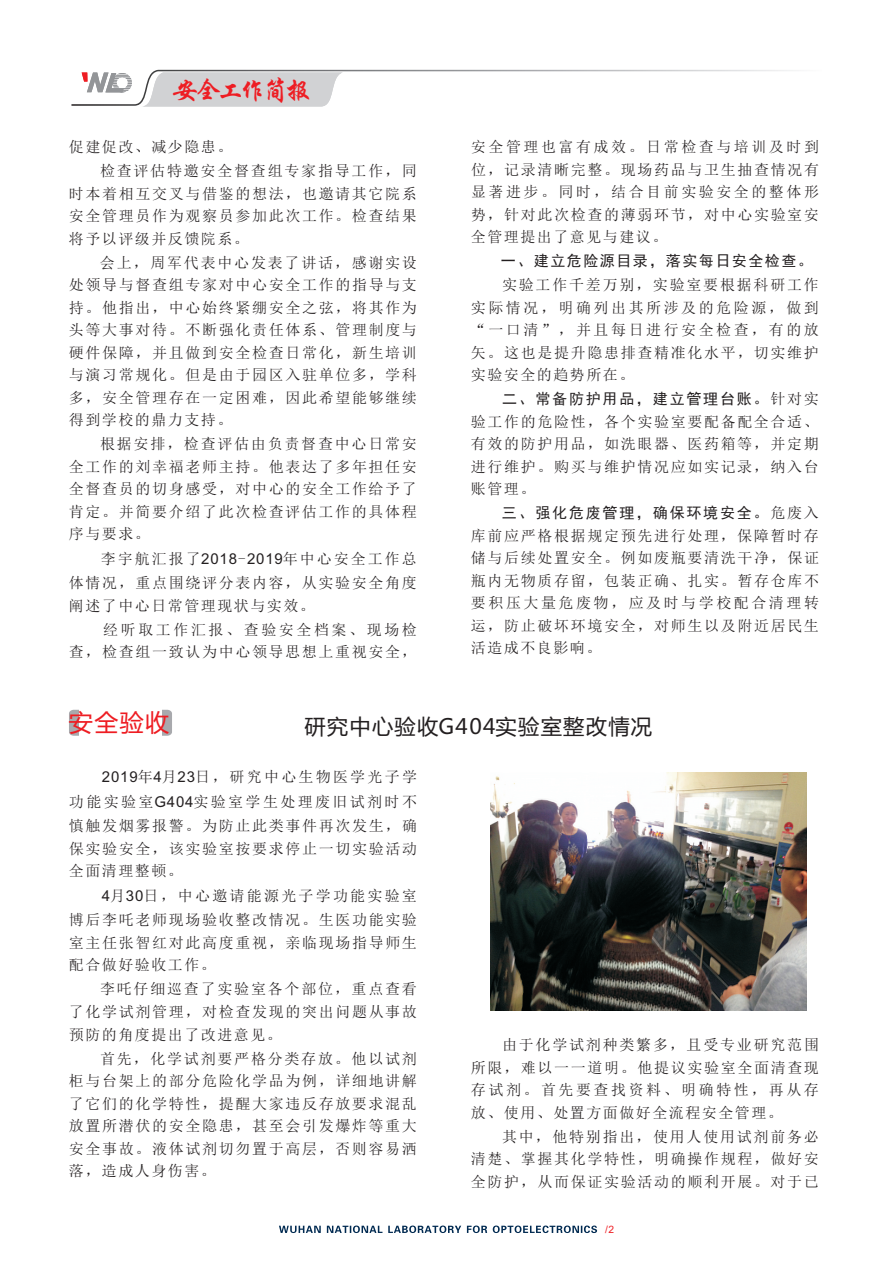
<style>
.page{position:relative;width:893px;height:1263px;background:#fff}
.page>*{position:absolute;margin:0;border:0;box-sizing:border-box;transform-origin:0 0}
.t1{font:27px "ST Xingkai";letter-spacing:-.165em;color:#ee1d23}
.t2{font:24px "Microsoft Ya Hei";color:#ee1d23}
.t3{font:21px "Microsoft Ya Hei";letter-spacing:.06em;color:#231f20}
.t4{font:15px/22.5px "Sim Sun";letter-spacing:.11em;color:#231f20;text-align:justify}
.t5{font:15px "Sim Hei";letter-spacing:.12em;color:#231f20}
.t6{font:15px "Sim Hei";letter-spacing:.1em;color:#231f20}
.t7{font:15px "Sim Sun";letter-spacing:.17em;color:#231f20}
.t8{font:10.2px "Arial";color:#ee1d23}
.s1{font-family:"Sim Sun"}
.s2{font-family:"Arial"}
</style>
<div class="page">
<svg style="left:71px;top:70px;width:725px;height:37px"></svg>
<svg style="left:279px;top:1225px;width:318px;height:8px"></svg>
<svg style="left:69px;top:710px;width:103px;height:26px"></svg>
<div style="left:79px;top:708px;width:82px;height:29px;background:#fff"></div>
<img style="left:490px;top:773px;width:317px;height:237px">
<h1 class="t1" style="left:171px;top:77px;width:141px">安全工作简报</h1>
<p class="t4" style="left:69px;top:135px;width:165px">促建促改、减少隐患。</p>
<p class="t4" style="left:471px;top:135px;width:350px">安全管理也富有成效。日常检查与培训及时到位，记录清晰完整。现场药品与卫生抽查情况有显著进步。同时，结合目前实验安全的整体形势，针对此次检查的薄弱环节，对中心实验室安</p>
<p class="t4" style="left:100px;top:226px;width:318px;line-height:24px;text-indent:-31px">将予以评级并反馈院系。<br>会上，周军代表中心发表了讲话，感谢实设</p>
<p class="t4" style="left:69px;top:273px;width:350px">处领导与督查组专家对中心安全工作的指导与支持。他指出，中心始终紧绷安全之弦，将其作为头等大事对待。不断强化责任体系、管理制度与硬件保障，并且做到安全检查日常化，新生培训与演习常规化。但是由于园区入驻单位多，学科多，安全管理存在一定困难，因此希望能够继续得到学校的鼎力支持。</p>
<p class="t4" style="left:69px;top:432px;width:350px;text-indent:31px">根据安排，检查评估由负责督查中心日常安全工作的刘幸福老师主持。他表达了多年担任安全督查员的切身感受，对中心的安全工作给予了肯定。并简要介绍了此次检查评估工作的具体程</p>
<p class="t4" style="left:471px;top:546px;width:350px">储与后续处置安全。例如废瓶要清洗干净，保证瓶内无物质存留，包装正确、扎实。暂存仓库不要积压大量危废物，应及时与学校配合清理转</p>
<p class="t7" style="left:103px;top:622px;width:315px">经听取工作汇报、查验安全档案、现场检</p>
<p class="t4" style="left:471px;top:614px;width:350px">运，防止破坏环境安全，对师生以及附近居民生</p>
<p class="t4" style="left:69px;top:641px;width:349px">查，检查组一致认为中心领导思想上重视安全，</p>
<p class="t4" style="left:471px;top:636px;width:132px">活造成不良影响。</p>
<p class="t4" style="left:69px;top:159px;width:350px;text-indent:31px">检查评估特邀安全督查组专家指导工作，同时本着相互交叉与借鉴的想法，也邀请其它院系安全管理员作为观察员参加此次工作。检查结果</p>
<p class="t4" style="left:471px;top:225px;width:198px">全管理提出了意见与建议。</p>
<p class="t6" style="left:501px;top:253px;width:313px">一、建立危险源目录，落实每日安全检查。</p>
<p class="t4" style="left:471px;top:273px;width:350px;text-indent:31px">实验工作千差万别，实验室要根据科研工作实际情况，明确列出其所涉及的危险源，做到“一口清”，并且每日进行安全检查，有的放矢。这也是提升隐患排查精准化水平，切实维护实验安全的趋势所在。</p>
<p class="t5" style="left:502px;top:391px;width:318px">二、常备防护用品，建立管理台账。<span class="s1">针对实</span></p>
<p class="t4" style="left:471px;top:410px;width:350px">验工作的危险性，各个实验室要配备配全合适、有效的防护用品，如洗眼器、医药箱等，并定期进行维护。购买与维护情况应如实记录，纳入台账管理。</p>
<p class="t5" style="left:502px;top:505px;width:318px">三、强化危废管理，确保环境安全。<span class="s1">危废入</span></p>
<p class="t4" style="left:69px;top:522px;width:82px">序与要求。</p>
<p class="t4" style="left:471px;top:524px;width:350px">库前应严格根据规定预先进行处理，保障暂时存</p>
<p class="t4" style="left:69px;top:547px;width:350px;line-height:24.2px;text-align:right">李宇航汇报了<span class="s2">2018</span>-<span class="s2">2019</span>年中心安全工作总<br>体情况，重点围绕评分表内容，从实验安全角度</p>
<p class="t4" style="left:69px;top:594px;width:247px">阐述了中心日常管理现状与实效。</p>
<h2 class="t2" style="left:69px;top:711px;width:102px">安全验收</h2>
<h3 class="t3" style="left:304px;top:717px;width:349px">研究中心验收G404实验室整改情况</h3>
<p class="t4" style="left:69px;top:764px;width:350px;line-height:24.6px;text-indent:33px"><span class="s2">2019</span>年<span class="s2">4</span>月<span class="s2">23</span>日，研究中心生物医学光子学功能实验室<span class="s2">G404</span>实验室学生处理废旧试剂时不慎触发烟雾报警。为防止此类事件再次发生，确</p>
<p class="t4" style="left:69px;top:837px;width:350px">保实验安全，该实验室按要求停止一切实验活动全面清理整顿。</p>
<p class="t4" style="left:69px;top:884px;width:350px;line-height:24.2px;text-align:right"><span class="s2">4</span>月<span class="s2">30</span>日，中心邀请能源光子学功能实验室<br>博后李吒老师现场验收整改情况。生医功能实验</p>
<p class="t4" style="left:69px;top:931px;width:350px">室主任张智红对此高度重视，亲临现场指导师生配合做好验收工作。</p>
<p class="t4" style="left:69px;top:978px;width:350px;text-indent:31px">李吒仔细巡查了实验室各个部位，重点查看了化学试剂管理，对检查发现的突出问题从事故预防的角度提出了改进意见。</p>
<p class="t4" style="left:502px;top:1033px;width:318px">由于化学试剂种类繁多，且受专业研究范围</p>
<p class="t4" style="left:69px;top:1047px;width:350px;text-indent:31px">首先，化学试剂要严格分类存放。他以试剂柜与台架上的部分危险化学品为例，详细地讲解了它们的化学特性，提醒大家违反存放要求混乱</p>
<p class="t4" style="left:471px;top:1056px;width:350px">所限，难以一一道明。他提议实验室全面清查现存试剂。首先要查找资料、明确特性，再从存放、使用、处置方面做好全流程安全管理。</p>
<p class="t4" style="left:69px;top:1114px;width:350px">放置所潜伏的安全隐患，甚至会引发爆炸等重大</p>
<p class="t4" style="left:502px;top:1125px;width:318px">其中，他特别指出，使用人使用试剂前务必</p>
<p class="t4" style="left:69px;top:1137px;width:350px">安全事故 液体试剂切勿置于高层，否则容易洒</p>
<p class="t4" style="left:136px;top:1137px;width:16px">。</p>
<p class="t4" style="left:471px;top:1147px;width:349px">清楚、掌握其化学特性，明确操作规程，做好安</p>
<p class="t4" style="left:69px;top:1159px;width:148px">落，造成人身伤害。</p>
<p class="t4" style="left:471px;top:1170px;width:349px">全防护，从而保证实验活动的顺利开展。对于已</p>
<p class="t8" style="left:605px;top:1225px;width:11px">/2</p>
</div>
